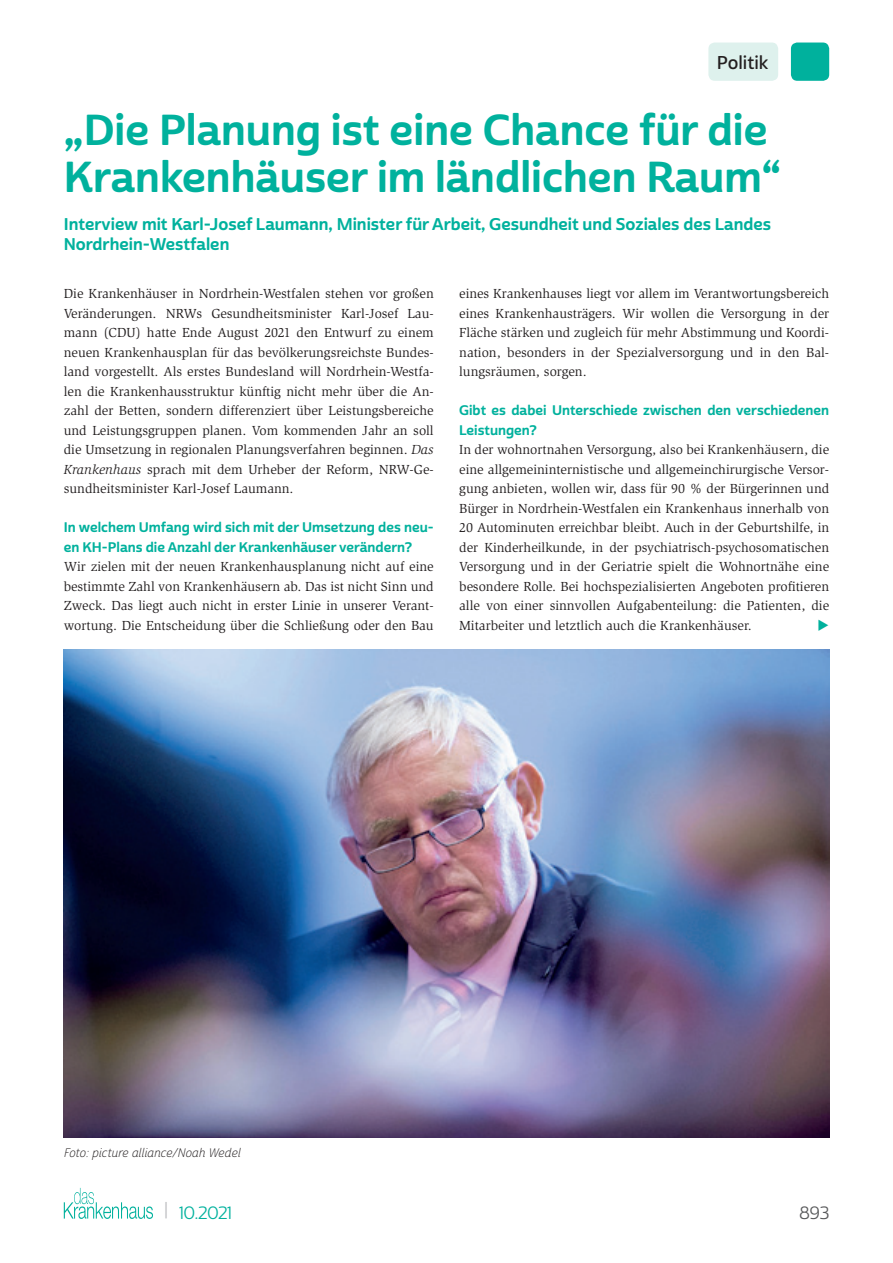
<style>
.page{position:relative;width:893px;height:1263px;background:#fff}
.page>*{position:absolute;margin:0;border:0;box-sizing:border-box;transform-origin:0 0}
.t1{font:42px/46.5px "Cabrito Sans Nor Bol";color:#00b19d}
.t2{font:18px "Cabrito Sans Nor Dem";letter-spacing:-.005em;color:#231f20}
.t3{font:17.25px "Cabrito Sans Nor Reg";color:#00b19d}
.t4{font:17.25px "Cabrito Sans Nor Reg";color:#57585a}
.t5{font:16.5px/19.5px "Cabrito Sans Nor Bol";color:#00b19d}
.t6{font:13.5px/19.5px "Slimbach Std";color:#231f20;text-align:justify}
.t7{font:13.5px/19.5px "Cabrito Sans Nor Bol";color:#00b19d}
.t8{font:12px "Cabrito Sans Nor Lig It";color:#231f20}
.s1{font-style:italic}
.s2{font-size:18.9px;color:#bcbdc0}
</style>
<div class="page">
<svg style="left:64px;top:1188px;width:89px;height:31px"></svg>
<div style="left:791px;top:43px;width:38px;height:38px;background:#00b19d;border-radius:6px"></div>
<div style="left:708px;top:43px;width:70px;height:38px;background:#def1ed;border-radius:6px"></div>
<img style="left:64px;top:649px;width:765px;height:488px">
<h2 class="t2" style="left:717px;top:51px;width:53px">Politik</h2>
<h1 class="t1" style="left:64px;top:108px;width:719px">„Die Planung ist eine Chance für die<br>Krankenhäuser im ländlichen Raum“</h1>
<p class="t5" style="left:64px;top:215px;width:709px">Interview mit Karl-Josef Laumann, Minister für Arbeit, Gesundheit und Soziales des Landes<br>Nordrhein-Westfalen</p>
<p class="t6" style="left:64px;top:284px;width:371px">Die Krankenhäuser in Nordrhein-Westfalen stehen vor großen Veränderungen. NRWs Gesundheitsminister Karl-Josef Lau&shy;mann (CDU) hatte Ende August 2021 den Entwurf zu einem neuen Krankenhausplan für das bevölkerungsreichste Bundes&shy;land vorgestellt. Als erstes Bundesland will Nordrhein-Westfa&shy;len die Krankenhausstruktur künftig nicht mehr über die An&shy;zahl der Betten, sondern differenziert über Leistungsbereiche und Leistungsgruppen planen. Vom kommenden Jahr an soll die Umsetzung in regionalen Planungsverfahren beginnen. <span class="s1">Das Krankenhaus</span> sprach mit dem Urheber der Reform, NRW-Ge&shy;sundheitsminister Karl-Josef Laumann.</p>
<p class="t7" style="left:64px;top:518px;width:371px">In welchem Umfang wird sich mit der Umsetzung des neu&shy;en KH-Plans die Anzahl der Krankenhäuser verändern?</p>
<p class="t6" style="left:64px;top:557px;width:371px">Wir zielen mit der neuen Krankenhausplanung nicht auf eine bestimmte Zahl von Krankenhäusern ab. Das ist nicht Sinn und Zweck. Das liegt auch nicht in erster Linie in unserer Verant&shy;wortung. Die Entscheidung über die Schließung oder den Bau</p>
<p class="t6" style="left:459px;top:284px;width:371px">eines Krankenhauses liegt vor allem im Verantwortungsbereich eines Krankenhausträgers. Wir wollen die Versorgung in der Fläche stärken und zugleich für mehr Abstimmung und Koordi&shy;nation, besonders in der Spezialversorgung und in den Bal&shy;lungsräumen, sorgen.</p>
<p class="t7" style="left:459px;top:401px;width:371px">Gibt es dabei Unterschiede zwischen den verschiedenen<br>Leistungen?</p>
<p class="t6" style="left:459px;top:440px;width:371px">In der wohnortnahen Versorgung, also bei Krankenhäusern, die eine allgemeininternistische und allgemeinchirurgische Versor&shy;gung anbieten, wollen wir, dass für 90 % der Bürgerinnen und Bürger in Nordrhein-Westfalen ein Krankenhaus innerhalb von 20 Autominuten erreichbar bleibt. Auch in der Geburtshilfe, in der Kinderheilkunde, in der psychiatrisch-psychosomatischen Versorgung und in der Geriatrie spielt die Wohnortnähe eine besondere Rolle. Bei hochspezialisierten Angeboten profitieren alle von einer sinnvollen Aufgabenteilung: die Patienten, die Mitarbeiter und letztlich auch die Krankenhäuser.</p>
<p class="t8" style="left:64px;top:1145px;width:178px">Foto: picture alliance/Noah Wedel</p>
<p class="t3" style="left:164px;top:1202px;width:69px"><span class="s2">|</span> 10.2021</p>
<p class="t4" style="left:799px;top:1202px;width:31px">893</p>
</div>
